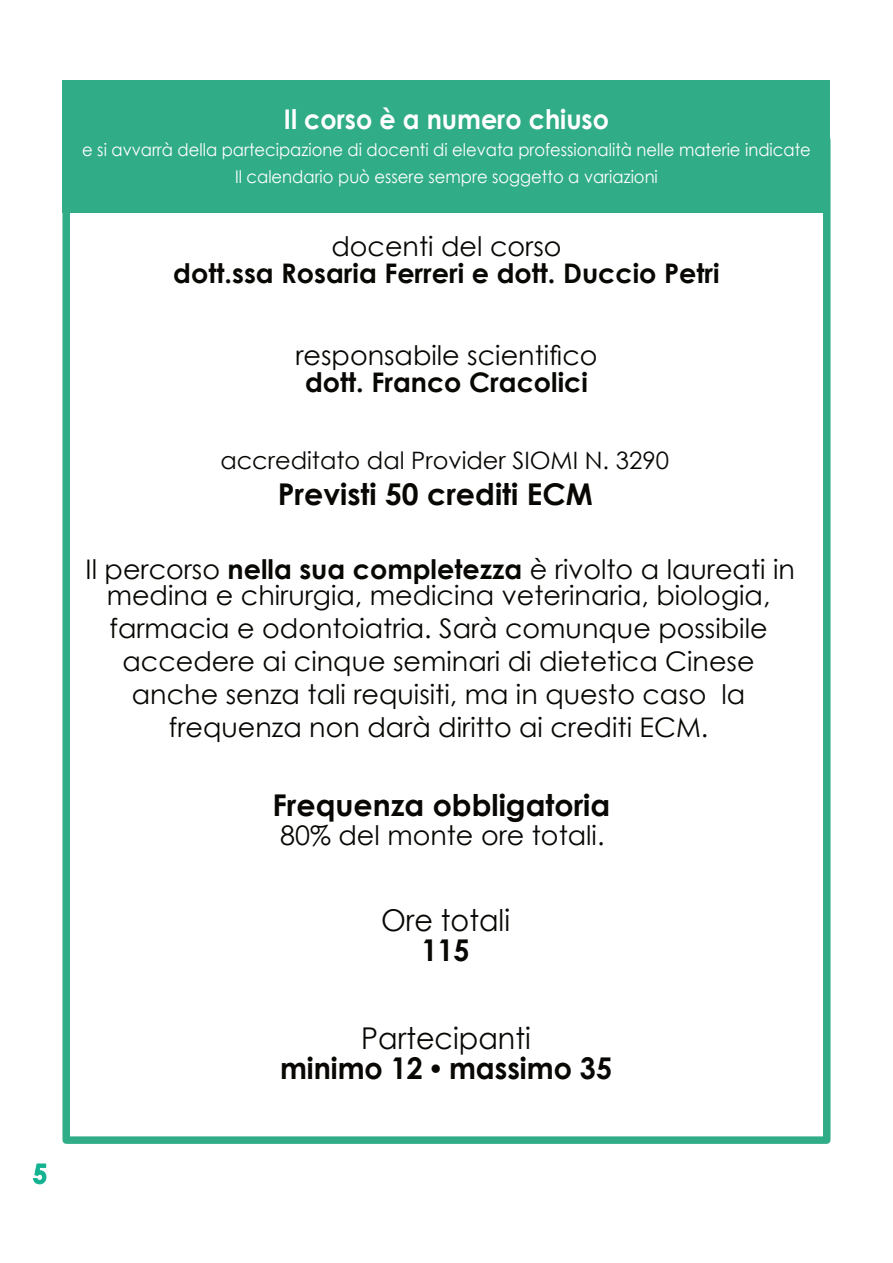
<style>
.page{position:relative;width:893px;height:1263px;background:#fff}
.page>*{position:absolute;margin:0;border:0;box-sizing:border-box;transform-origin:0 0}
.t1{font:700 30px "Century Gothic";color:#080704}
.t2{font:700 30px/30px "Century Gothic";color:#080704;text-align:center;scale:.95 1}
.t3{font:30px "Century Gothic";color:#080704;scale:.95 1}
.t4{font:700 27.15px "Century Gothic";color:#fff;scale:.94 1}
.t5{font:27px/33px "Century Gothic";color:#080704;text-align:center}
.t6{font:700 27px "Century Gothic";color:#080704}
.t7{font:24px "Century Gothic";color:#080704}
.t8{font:17.4px/27.2px "Century Gothic";color:#fff;text-align:center;scale:.94 1}
.s1{font-weight:700}
.s2{font-weight:400}
.s3{font-family:"Arial"}
</style>
<div class="page">
<div style="left:63px;top:81px;width:767px;height:132px;background:#30ac86"></div>
<div style="left:62px;top:136px;width:768px;height:1008px;border:8px solid #30ac86"></div>
<svg style="left:33px;top:1163px;width:13px;height:21px"></svg>
<p class="t4" style="left:284px;top:109px;width:347px">Il corso è a numero chiuso</p>
<p class="t8" style="left:82px;top:138px;width:777px">e si avvarrà della partecipazione di docenti di elevata professionalità nelle materie indicate<br>Il calendario può essere sempre soggetto a variazioni</p>
<p class="t5" style="left:331px;top:233px;width:232px">docenti del corso</p>
<p class="t6" style="left:173px;top:263px;width:548px">dott.ssa Rosaria Ferreri e dott. Duccio Petri</p>
<p class="t5" style="left:295px;top:341px;width:304px">responsabile scientifico</p>
<p class="t6" style="left:305px;top:371px;width:284px">dott. Franco Cracolici</p>
<p class="t7" style="left:220px;top:451px;width:450px">accreditato dal Provider SIOMI N. 3290</p>
<p class="t1" style="left:278px;top:482px;width:317px">Previsti 50 crediti ECM</p>
<p class="t5" style="left:86px;top:559px;width:711px;line-height:25.8px">Il percorso <span class="s1">nella sua completezza</span> è rivolto a laureati in medina e chirurgia, medicina veterinaria, biologia,</p>
<p class="t5" style="left:110px;top:614px;width:659px">farmacia e odontoiatria. Sarà comunque possibile accedere ai cinque seminari di dietetica Cinese anche senza tali requisiti, ma in questo caso la frequenza non darà diritto ai crediti ECM.</p>
<p class="t1" style="left:272px;top:794px;width:339px">Frequenza obbligatoria</p>
<p class="t5" style="left:280px;top:821px;width:326px">80% del monte ore totali.</p>
<p class="t3" style="left:381px;top:908px;width:137px">Ore totali</p>
<p class="t2" style="left:422px;top:938px;width:52px">115</p>
<p class="t2" style="left:280px;top:1026px;width:351px"><span class="s2">Partecipanti<br></span>minimo 12 <span class="s3">•</span> massimo 35</p>
</div>
